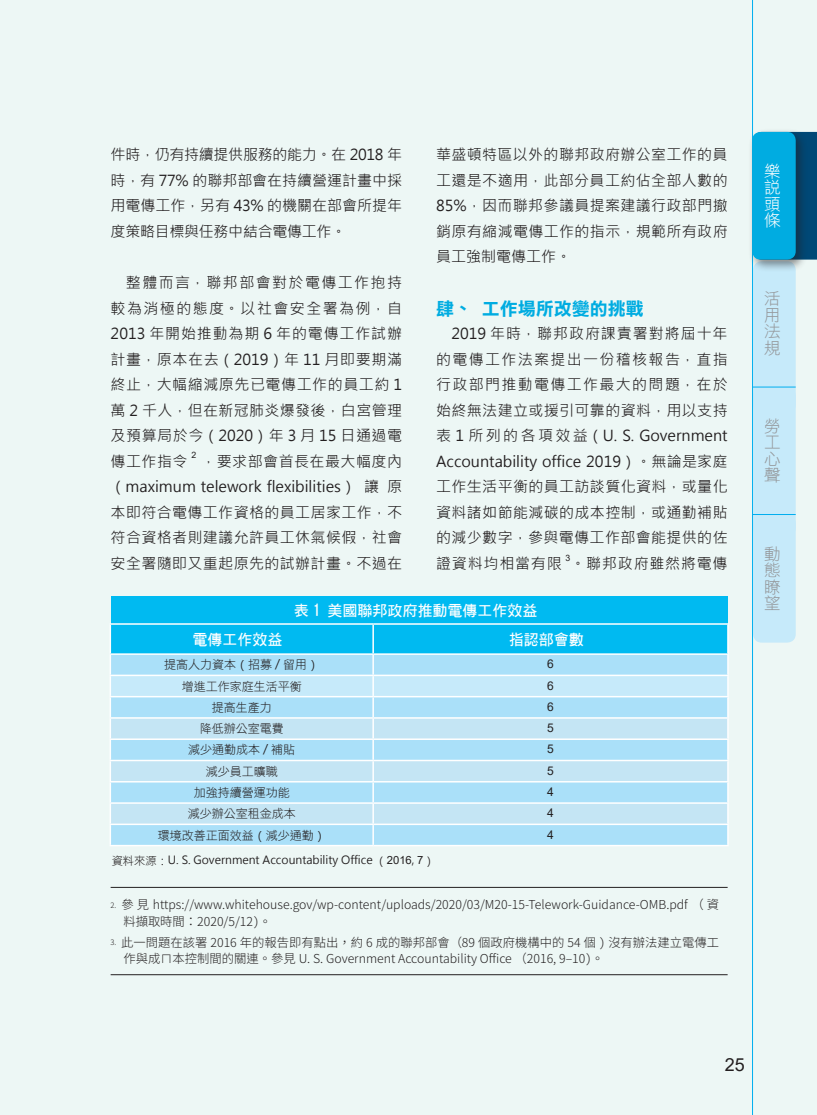
<style>
.page{position:relative;width:817px;height:1115px;background:#fff}
.page>*{position:absolute;margin:0;border:0;box-sizing:border-box;transform-origin:0 0}
.t1{font:18px "DF Li Hei Bd WIN BF";color:#00ace1}
.t2{font:18px "Arial";color:#231f20}
.t3{font:16.5px/16.5px "DF Hei Lt HK BF";color:#939598;text-align:justify}
.t4{font:16.5px/16.5px "DF Hei Lt HK BF";color:#fff;text-align:justify}
.t5{font:15px/25.5px "Microsoft Jheng Hei";letter-spacing:.025em;color:#231f20;text-align:justify}
.t6{font:15px "DF Hei Bd HK BF";color:#fff}
.t7{font:15px "Microsoft Jheng Hei";letter-spacing:-.02em;color:#231f20}
.t8{font:15px "Microsoft Jheng Hei";letter-spacing:.05em;color:#231f20}
.t9{font:300 12.3px/16.5px "Noto Sans CJ Ktc";color:#231f20}
.t10{font:12px "DF Hei Lt HK BF";color:#231f20}
.t11{font:12px "Arial";color:#231f20}
.t12{font:11.25px "Microsoft Jheng Hei";color:#231f20}
.t13{font:8.7px "Arial";color:#231f20}
.s1{font-family:"Microsoft Jheng Hei"}
.s2{font-family:"DF Hei Lt HK BF"}
.s3{font-family:"Arial"}
.s4{font-size:7.5px}
</style>
<div class="page">
<div style="left:0;top:0;width:816px;height:1114px;background:#edf7f5"></div>
<svg style="left:808px;top:132px;width:8px;height:127px"></svg>
<div style="left:753px;top:261px;width:42px;height:152px;background:#c6eafa;border-radius:9px"></div>
<div style="left:753px;top:387px;width:42px;height:149px;background:#c6eafa;border-radius:9px"></div>
<div style="left:753px;top:514px;width:42px;height:128px;background:#c6eafa;border-radius:9px"></div>
<hr style="left:752px;top:0;width:1px;height:1114px;background:#00aeef">
<div style="left:747px;top:128px;width:61px;height:144px;background:#231f20;opacity:.5"></div>
<div style="left:752px;top:132px;width:43px;height:127px;background:#00ace1;border-radius:9px"></div>
<hr style="left:752px;top:386px;width:43px;height:1px;background:#00aeef">
<hr style="left:752px;top:514px;width:43px;height:1px;background:#00aeef">
<div style="left:112px;top:596px;width:615px;height:28px;background:#00baf1"></div>
<svg style="left:110px;top:623px;width:618px;height:221px;background:#a1def6"></svg>
<hr style="left:109px;top:717px;width:264px;height:1px;background:#fff">
<hr style="left:109px;top:738px;width:264px;height:1px;background:#fff">
<hr style="left:109px;top:759px;width:264px;height:2px;background:#fff">
<hr style="left:109px;top:780px;width:264px;height:2px;background:#fff">
<hr style="left:109px;top:802px;width:264px;height:1px;background:#fff">
<hr style="left:109px;top:823px;width:264px;height:1px;background:#fff">
<hr style="left:109px;top:844px;width:264px;height:2px;background:#fff">
<hr style="left:373px;top:717px;width:355px;height:1px;background:#fff">
<hr style="left:373px;top:738px;width:355px;height:1px;background:#fff">
<hr style="left:373px;top:759px;width:355px;height:2px;background:#fff">
<hr style="left:373px;top:780px;width:355px;height:2px;background:#fff">
<hr style="left:373px;top:802px;width:355px;height:1px;background:#fff">
<hr style="left:373px;top:823px;width:355px;height:1px;background:#fff">
<hr style="left:373px;top:844px;width:355px;height:2px;background:#fff">
<hr style="left:111px;top:974px;width:616px;height:1px;background:#231f20">
<hr style="left:111px;top:886px;width:616px;height:1px;background:#231f20">
<p class="t7" style="left:111px;top:145px;width:293px">件時，仍有持續提供服務的能力。在 2018 年</p>
<p class="t5" style="left:111px;top:168px;width:293px">時，有 77% 的聯邦部會在持續營運計畫中採用電傳工作，另有 43% 的機關在部會所提年度策略目標與任務中結合電傳工作。</p>
<p class="t5" style="left:111px;top:270px;width:293px;text-indent:15px">整體而言，聯邦部會對於電傳工作抱持較為消極的態度。以社會安全署為例，自2013 年開始推動為期 6 年的電傳工作試辦計畫，原本在去（2019）年 11 月即要期滿終止，大幅縮減原先已電傳工作的員工約 1萬 2 千人，但在新冠肺炎爆發後，白宮管理及預算局於今（2020）年 3 月 15 日通過電傳工作指令</p>
<p class="t13" style="left:191px;top:449px;width:6px">2</p>
<p class="t5" style="left:111px;top:448px;width:293px;text-indent:91px">，要求部會首長在最大幅度內（maximum telework flexibilities）讓原本即符合電傳工作資格的員工居家工作，不符合資格者則建議允許員工休氣候假，社會安全署隨即又重起原先的試辦計畫。不過在</p>
<p class="t5" style="left:436px;top:142px;width:293px">華盛頓特區以外的聯邦政府辦公室工作的員工還是不適用，此部分員工約佔全部人數的85%，因而聯邦參議員提案建議行政部門撤銷原有縮減電傳工作的指示，規範所有政府員工強制電傳工作。</p>
<p class="t1" style="left:436px;top:299px;width:209px">肆、 工作場所改變的挑戰</p>
<p class="t5" style="left:436px;top:321px;width:293px;text-indent:15px">2019 年時，聯邦政府課責署對將屆十年的電傳工作法案提出一份稽核報告，直指行政部門推動電傳工作最大的問題，在於始終無法建立或援引可靠的資料，用以支持表 1 所列的各項效益（U. S. Government Accountability office 2019）。無論是家庭工作生活平衡的員工訪談質化資料，或量化資料諸如節能減碳的成本控制，或通勤補貼的減少數字，參與電傳工作部會能提供的佐證資料均相當有限</p>
<p class="t13" style="left:565px;top:551px;width:6px">3</p>
<p class="t8" style="left:570px;top:553px;width:159px">。聯邦政府雖然將電傳</p>
<p class="t6" style="left:293px;top:602px;width:245px">表 1 美國聯邦政府推動電傳工作效益</p>
<p class="t6" style="left:192px;top:631px;width:91px">電傳工作效益</p>
<p class="t6" style="left:508px;top:631px;width:76px">指認部會數</p>
<p class="t10" style="left:164px;top:658px;width:157px">提高人力資本<span class="s1">（</span>招募 <span class="s1">/</span> 留用<span class="s1">）</span></p>
<p class="t11" style="left:547px;top:655px;width:8px">6</p>
<p class="t10" style="left:182px;top:679px;width:121px">增進工作家庭生活平衡</p>
<p class="t11" style="left:547px;top:677px;width:8px">6</p>
<p class="t10" style="left:212px;top:701px;width:61px">提高生產力</p>
<p class="t11" style="left:547px;top:698px;width:8px">6</p>
<p class="t10" style="left:200px;top:722px;width:85px">降低辦公室電費</p>
<p class="t11" style="left:547px;top:719px;width:8px">5</p>
<p class="t10" style="left:188px;top:743px;width:109px">減少通勤成本 <span class="s1">/</span> 補貼</p>
<p class="t11" style="left:547px;top:740px;width:8px">5</p>
<p class="t10" style="left:206px;top:764px;width:73px">減少員工曠職</p>
<p class="t11" style="left:547px;top:762px;width:8px">5</p>
<p class="t10" style="left:194px;top:786px;width:97px">加強持續營運功能</p>
<p class="t11" style="left:547px;top:783px;width:8px">4</p>
<p class="t10" style="left:188px;top:807px;width:109px">減少辦公室租金成本</p>
<p class="t11" style="left:547px;top:804px;width:8px">4</p>
<p class="t10" style="left:158px;top:828px;width:169px">環境改善正面效益<span class="s1">（</span>減少通勤<span class="s1">）</span></p>
<p class="t11" style="left:547px;top:825px;width:8px">4</p>
<p class="t12" style="left:112px;top:852px;width:324px"><span class="s2">資料來源</span>：U. S. Government Accountability Office （<span class="s3">2016</span>, <span class="s3">7</span>）</p>
<p class="t9" style="left:123px;top:896px;width:597px;text-indent:-13px"><span class="s4">2.</span> 參見 https://www.whitehouse.gov/wp-content/uploads/2020/03/M20-15-Telework-Guidance-OMB.pdf （資料擷取時間：2020/5/12)。</p>
<p class="t9" style="left:123px;top:933px;width:597px;text-indent:-13px"><span class="s4">3.</span> 此一問題在該署 2016 年的報告即有點出，約 6 成的聯邦部會（89 個政府機構中的 54 個 ) 沒有辦法建立電傳工作與成ㄇ本控制間的關連。參見 U. S. Government Accountability Office （2016, 9–10)。</p>
<p class="t4" style="left:764px;top:162px;width:18px">樂說頭條</p>
<p class="t3" style="left:764px;top:290px;width:17px">活用法規</p>
<p class="t3" style="left:764px;top:417px;width:17px">勞工心聲</p>
<p class="t3" style="left:764px;top:545px;width:18px">動態瞭望</p>
<p class="t2" style="left:724px;top:1051px;width:22px">25</p>
</div>
